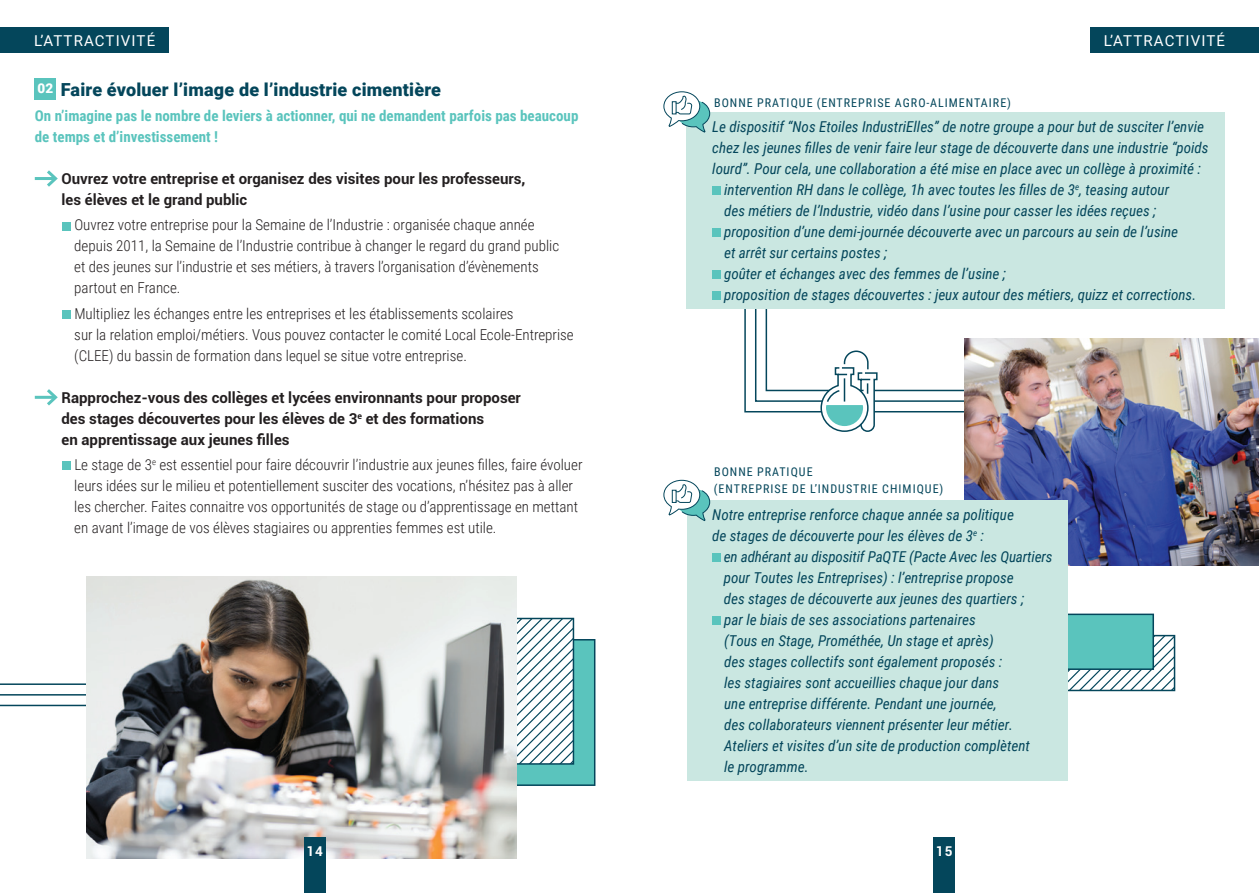
<style>
.page{position:relative;width:1259px;height:893px;background:#fff}
.page>*{position:absolute;margin:0;border:0;box-sizing:border-box;transform-origin:0 0}
.t1{font:900 18px "Roboto";letter-spacing:.01em;color:#04465b}
.t2{font:italic 15px/21px "Roboto Condensed";color:#04465b}
.t3{font:300 15px/21px "Roboto Condensed";color:#231f20}
.t4{font:700 15px/21px "Roboto";color:#231f20}
.t5{font:700 15px/21px "Roboto Condensed";color:#5ac4bd}
.t6{font:15px "Roboto";letter-spacing:.075em;color:#fff}
.t7{font:700 13.5px "Roboto";color:#fff}
.t8{font:900 13.5px "Roboto";color:#fff}
.t9{font:12px/16.5px "Roboto Condensed";letter-spacing:.085em;color:#04465b}
</style>
<div class="page">
<svg style="left:1067px;top:638px;width:105px;height:50px"></svg>
<div style="left:904px;top:635px;width:271px;height:56px;border:2px solid #04465b"></div>
<div style="left:882px;top:614px;width:272px;height:56px;background:#5ac4bd;border:2px solid #04465b"></div>
<img style="left:965px;top:339px;width:294px;height:227px">
<svg style="left:324px;top:639px;width:271px;height:147px;background:#56b6b3"></svg>
<hr style="left:0;top:683px;width:96px;height:2px;background:#04465b">
<hr style="left:0;top:694px;width:96px;height:2px;background:#04465b">
<hr style="left:0;top:705px;width:96px;height:1px;background:#04465b">
<svg style="left:517px;top:621px;width:54px;height:141px"></svg>
<img style="left:87px;top:576px;width:430px;height:283px">
<div style="left:304px;top:838px;width:21px;height:55px;background:#04465b"></div>
<div style="left:933px;top:838px;width:22px;height:55px;background:#04465b"></div>
<div style="left:35px;top:78px;width:21px;height:21px;background:#5ac4bd"></div>
<hr style="left:35px;top:177px;width:21px;height:3px;background:#5ac4bd">
<svg style="left:47px;top:170px;width:11px;height:17px"></svg>
<div style="left:62px;top:222px;width:9px;height:8px;background:#5ac4bd"></div>
<div style="left:62px;top:310px;width:9px;height:9px;background:#5ac4bd"></div>
<hr style="left:35px;top:396px;width:21px;height:3px;background:#5ac4bd">
<svg style="left:44px;top:389px;width:14px;height:17px"></svg>
<div style="left:62px;top:462px;width:9px;height:8px;background:#5ac4bd"></div>
<div style="left:0;top:28px;width:168px;height:25px;background:#04465b"></div>
<div style="left:1090px;top:28px;width:169px;height:25px;background:#04465b"></div>
<div style="left:687px;top:112px;width:538px;height:196px;background:#cae7e1"></div>
<div style="left:712px;top:186px;width:9px;height:9px;background:#5ac4bd"></div>
<div style="left:712px;top:228px;width:9px;height:9px;background:#5ac4bd"></div>
<div style="left:712px;top:270px;width:9px;height:9px;background:#5ac4bd"></div>
<div style="left:712px;top:291px;width:9px;height:9px;background:#5ac4bd"></div>
<svg style="left:663px;top:91px;width:47px;height:42px"></svg>
<div style="left:672px;top:101px;width:4px;height:13px;border:1px solid #04465b"></div>
<div style="left:687px;top:500px;width:380px;height:281px;background:#cae7e1"></div>
<div style="left:712px;top:554px;width:9px;height:8px;background:#5ac4bd"></div>
<div style="left:712px;top:617px;width:9px;height:8px;background:#5ac4bd"></div>
<svg style="left:663px;top:480px;width:47px;height:41px"></svg>
<div style="left:672px;top:490px;width:4px;height:13px;border:1px solid #04465b"></div>
<svg style="left:743px;top:308px;width:261px;height:125px"></svg>
<p class="t6" style="left:34px;top:30px;width:123px">L’ATTRACTIVITÉ</p>
<p class="t6" style="left:1103px;top:30px;width:123px">L’ATTRACTIVITÉ</p>
<p class="t8" style="left:38px;top:79px;width:17px">02</p>
<p class="t1" style="left:61px;top:77px;width:382px">Faire évoluer l’image de l’industrie cimentière</p>
<p class="t5" style="left:35px;top:104px;width:545px">On n’imagine pas le nombre de leviers à actionner, qui ne demandent parfois pas beaucoup de temps et d’investissement !</p>
<p class="t4" style="left:61px;top:168px;width:465px">Ouvrez votre entreprise et organisez des visites pour les professeurs, les élèves et le grand public</p>
<p class="t3" style="left:74px;top:214px;width:486px">Ouvrez votre entreprise pour la Semaine de l’Industrie : organisée chaque année depuis 2011, la Semaine de l’Industrie contribue à changer le regard du grand public et des jeunes sur l’industrie et ses métiers, à travers l’organisation d’évènements partout en France.</p>
<p class="t3" style="left:74px;top:302px;width:501px">Multipliez les échanges entre les entreprises et les établissements scolaires<br>sur la relation emploi/métiers. Vous pouvez contacter le comité Local Ecole-Entreprise (CLEE) du bassin de formation dans lequel se situe votre entreprise.</p>
<p class="t4" style="left:61px;top:386px;width:461px">Rapprochez-vous des collèges et lycées environnants pour proposer des stages découvertes pour les élèves de 3<sup>e</sup> et des formations<br>en apprentissage aux jeunes filles</p>
<p class="t3" style="left:74px;top:454px;width:510px">Le stage de 3<sup>e</sup> est essentiel pour faire découvrir l’industrie aux jeunes filles, faire évoluer leurs idées sur le milieu et potentiellement susciter des vocations, n’hésitez pas à aller les chercher. Faites connaitre vos opportunités de stage ou d’apprentissage en mettant en avant l’image de vos élèves stagiaires ou apprenties femmes est utile.</p>
<p class="t9" style="left:714px;top:94px;width:298px">BONNE PRATIQUE (ENTREPRISE AGRO-ALIMENTAIRE)</p>
<p class="t2" style="left:712px;top:115px;width:497px">Le dispositif “Nos Etoiles IndustriElles” de notre groupe a pour but de susciter l’envie chez les jeunes filles de venir faire leur stage de découverte dans une industrie “poids lourd”. Pour cela, une collaboration a été mise en place avec un collège à proximité :</p>
<p class="t2" style="left:724px;top:178px;width:446px">intervention RH dans le collège, 1h avec toutes les filles de 3<sup>e</sup>, teasing autour des métiers de l’Industrie, vidéo dans l’usine pour casser les idées reçues ;</p>
<p class="t2" style="left:724px;top:220px;width:455px">proposition d’une demi-journée découverte avec un parcours au sein de l’usine et arrêt sur certains postes ;</p>
<p class="t2" style="left:724px;top:262px;width:283px">goûter et échanges avec des femmes de l’usine ;</p>
<p class="t2" style="left:724px;top:283px;width:473px">proposition de stages découvertes : jeux autour des métiers, quizz et corrections.</p>
<p class="t9" style="left:714px;top:463px;width:231px">BONNE PRATIQUE<br>(ENTREPRISE DE L’INDUSTRIE CHIMIQUE)</p>
<p class="t2" style="left:712px;top:504px;width:303px">Notre entreprise renforce chaque année sa politique de stages de découverte pour les élèves de 3<sup>e</sup> :</p>
<p class="t2" style="left:724px;top:546px;width:330px">en adhérant au dispositif PaQTE (Pacte Avec les Quartiers pour Toutes les Entreprises) : l’entreprise propose<br>des stages de découverte aux jeunes des quartiers ;</p>
<p class="t2" style="left:724px;top:609px;width:307px">par le biais de ses associations partenaires<br>(Tous en Stage, Prométhée, Un stage et après)<br>des stages collectifs sont également proposés :<br>les stagiaires sont accueillies chaque jour dans<br>une entreprise différente. Pendant une journée,<br>des collaborateurs viennent présenter leur métier.<br>Ateliers et visites d’un site de production complètent le programme.</p>
<p class="t7" style="left:306px;top:841px;width:18px">14</p>
<p class="t7" style="left:936px;top:841px;width:18px">15</p>
</div>
